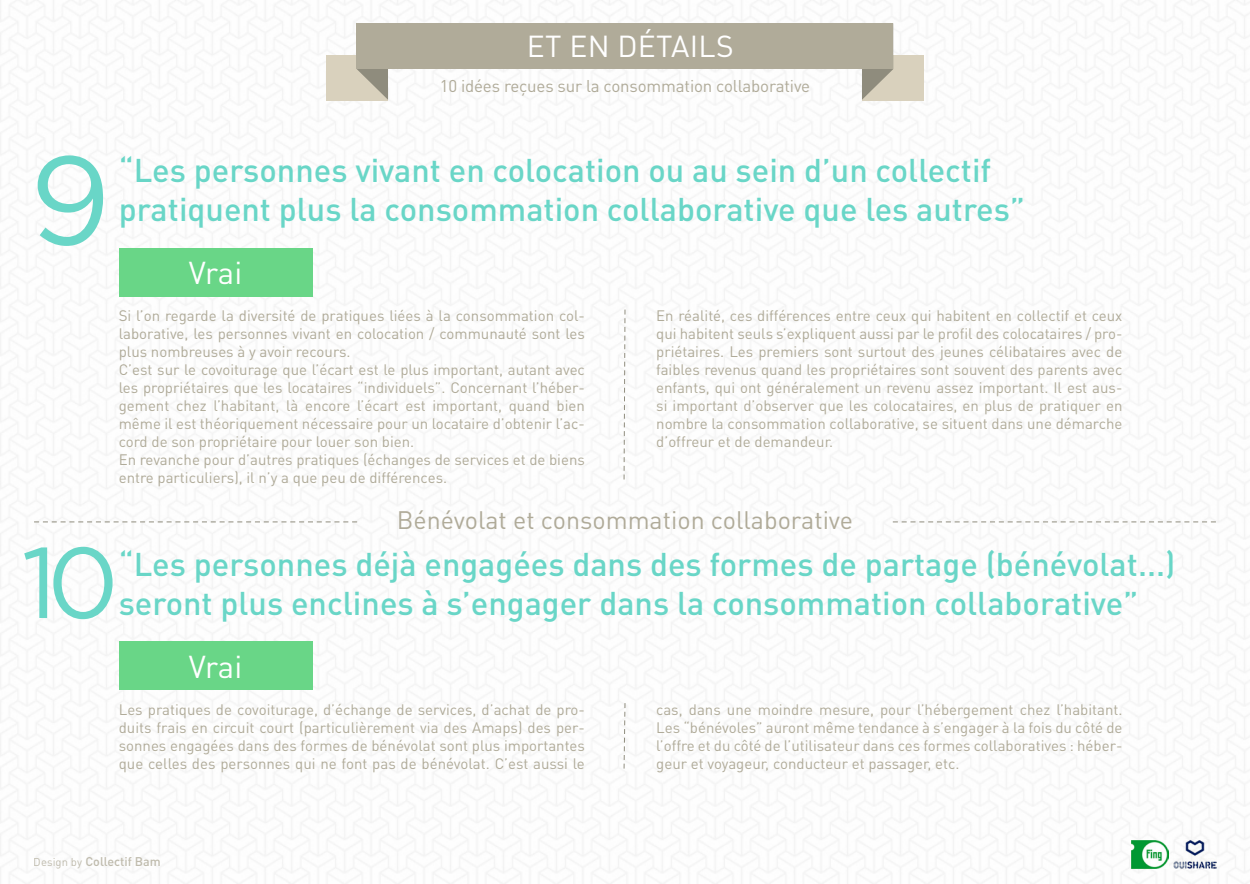
<style>
.page{position:relative;width:1250px;height:884px;background:#fff}
.page>*{position:absolute;margin:0;border:0;box-sizing:border-box;transform-origin:0 0}
.t1{font:125px "Gotham";color:#69d6c7}
.t2{font:100px "Gotham";color:#69d6c7}
.t3{font:500 32.5px/39px "DINOT";color:#69d6c7}
.t4{font:31.25px "DINOT";color:#fff}
.t5{font:30px "DINOT";letter-spacing:.01em;color:#fff}
.t6{font:25px "DINOT";color:#b0ab99}
.t7{font:16.88px "DINOT";letter-spacing:-.01em;color:#b0ab99}
.t8{font:15px/18px "DINOT";color:#b0ab99;text-align:justify}
.t9{font:500 12.5px "DINOT";color:#b0ab99}
.s1{font-weight:400;font-size:11.25px}
</style>
<div class="page">
<img style="left:0;top:0;width:1250px;height:884px">
<div style="left:862px;top:55px;width:61px;height:45px;background:#d9d1bd"></div>
<div style="left:327px;top:55px;width:61px;height:45px;background:#d9d1bd"></div>
<svg style="left:357px;top:23px;width:31px;height:77px"></svg>
<svg style="left:862px;top:23px;width:31px;height:77px"></svg>
<div style="left:357px;top:24px;width:536px;height:45px;background:#b0ab99"></div>
<img style="left:1131px;top:840px;width:38px;height:28px">
<img style="left:1173px;top:840px;width:43px;height:28px">
<svg style="left:623px;top:309px;width:3px;height:171px"></svg>
<svg style="left:623px;top:702px;width:3px;height:67px"></svg>
<div style="left:119px;top:248px;width:193px;height:49px;background:#69d687"></div>
<div style="left:119px;top:641px;width:193px;height:49px;background:#69d687"></div>
<svg style="left:34px;top:521px;width:323px;height:1px"></svg>
<svg style="left:893px;top:521px;width:323px;height:1px"></svg>
<h3 class="t5" style="left:527px;top:25px;width:177px">et e n détails</h3>
<p class="t7" style="left:440px;top:74px;width:372px">10 idées reçues sur la consommation collaborative</p>
<h1 class="t1" style="left:30px;top:120px;width:82px">9</h1>
<h3 class="t3" style="left:119px;top:150px;width:908px">“Les personnes vivant en colocation ou au sein d’un collectif pratiquent plus la consommation collaborative que les autres”</h3>
<h3 class="t4" style="left:189px;top:252px;width:55px">Vrai</h3>
<p class="t8" style="left:119px;top:306px;width:468px;text-align:left">Si l’on regarde la diversité de pratiques liées à la consommation col&shy;laborative, les personnes vivant en colocation / communauté sont les plus nombreuses à y avoir recours.<br>C’est sur le covoiturage que l’écart est le plus important, autant avec les propriétaires que les locataires “individuels”. Concernant l’héber&shy;gement chez l’habitant, là encore l’écart est important, quand bien même il est théoriquement nécessaire pour un locataire d’obtenir l’ac&shy;cord de son propriétaire pour louer son bien.<br>En revanche pour d’autres pratiques (échanges de services et de biens entre particuliers), il n’y a que peu de différences.</p>
<p class="t8" style="left:656px;top:306px;width:468px">En réalité, ces différences entre ceux qui habitent en collectif et ceux qui habitent seuls s’expliquent aussi par le profil des colocataires / pro&shy;priétaires. Les premiers sont surtout des jeunes célibataires avec de faibles revenus quand les propriétaires sont souvent des parents avec enfants, qui ont généralement un revenu assez important. Il est aus&shy;si important d’observer que les colocataires, en plus de pratiquer en nombre la consommation collaborative, se situent dans une démarche d’offreur et de demandeur.</p>
<h3 class="t6" style="left:397px;top:503px;width:458px">Bénévolat et consommation collaborative</h3>
<h2 class="t2" style="left:21px;top:518px;width:99px">10</h2>
<h3 class="t3" style="left:119px;top:543px;width:1058px">“Les personnes déjà engagées dans des formes de partage (bénévolat...) seront plus enclines à s’engager dans la consommation collaborative”</h3>
<h3 class="t4" style="left:189px;top:645px;width:55px">Vrai</h3>
<p class="t8" style="left:119px;top:699px;width:468px">Les pratiques de covoiturage, d’échange de services, d’achat de pro&shy;duits frais en circuit court (particulièrement via des Amaps) des per&shy;sonnes engagées dans des formes de bénévolat sont plus importantes que celles des personnes qui ne font pas de bénévolat. C’est aussi le</p>
<p class="t9" style="left:34px;top:852px;width:129px"><span class="s1">Design by</span> Collectif Bam</p>
<p class="t8" style="left:656px;top:699px;width:468px">cas, dans une moindre mesure, pour l’hébergement chez l’habitant.<br>Les “bénévoles” auront même tendance à s’engager à la fois du côté de l’offre et du côté de l’utilisateur dans ces formes collaboratives : héber&shy;geur et voyageur, conducteur et passager, etc.</p>
</div>
